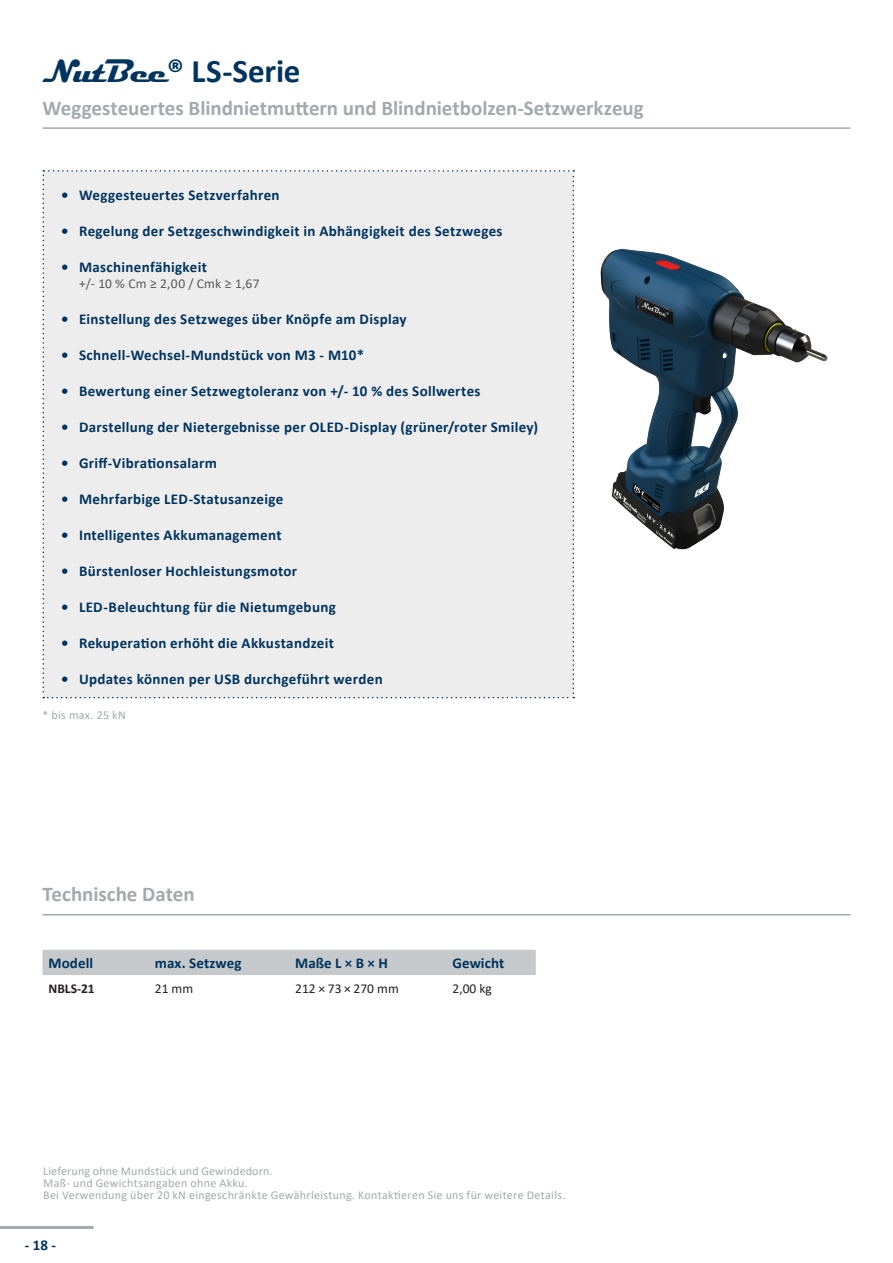
<style>
.page{position:relative;width:893px;height:1263px;background:#fff}
.page>*{position:absolute;margin:0;border:0;box-sizing:border-box;transform-origin:0 0}
.t1{font:700 33px "Calibri";letter-spacing:-.005em;color:#00345e}
.t2{font:700 21px "Calibri";letter-spacing:-.005em;color:#a3a9ad}
.t3{font:700 15px "Calibri";letter-spacing:.02em;color:#00345e}
.t4{font:13.5px "Calibri";letter-spacing:.02em;color:#57585a}
.t5{font:13.5px "Calibri";color:#231f20}
.t6{font:700 13.5px "Calibri";color:#231f20}
.t7{font:12px/12px "Calibri";letter-spacing:.025em;color:#a3a9ad}
.s1{font-family:"Magneto"}
</style>
<div class="page">
<hr style="left:0;top:1226px;width:94px;height:3px;background:#a3a9ad">
<div style="left:43px;top:170px;width:531px;height:528px;background:#eeedee"></div>
<hr style="left:43px;top:127px;width:807px;height:2px;background:#a3a9ad">
<hr style="left:43px;top:914px;width:807px;height:1px;background:#a3a9ad">
<div style="left:43px;top:950px;width:493px;height:25px;background:#c5c9cb"></div>
<img style="left:600px;top:248px;width:228px;height:302px">
<h1 class="t1" style="left:43px;top:47px;width:260px"><span class="s1">NutBee</span>® LS-Serie</h1>
<h2 class="t2" style="left:43px;top:93px;width:603px">Weggesteuertes Blindnietmuttern und Blindnietbolzen-Setzwerkzeug</h2>
<p class="t3" style="left:61px;top:184px;width:220px">• Weggesteuertes Setzverfahren</p>
<p class="t3" style="left:61px;top:220px;width:443px">• Regelung der Setzgeschwindigkeit in Abhängigkeit des Setzweges</p>
<p class="t3" style="left:61px;top:256px;width:147px">• Maschinenfähigkeit</p>
<p class="t4" style="left:79px;top:274px;width:182px">+/- 10 % Cm ≥ 2,00 / Cmk ≥ 1,67</p>
<p class="t3" style="left:61px;top:308px;width:347px">• Einstellung des Setzweges über Knöpfe am Display</p>
<p class="t3" style="left:61px;top:344px;width:305px">• Schnell-Wechsel-Mundstück von M3 - M10*</p>
<p class="t3" style="left:61px;top:380px;width:421px">• Bewertung einer Setzwegtoleranz von +/- 10 % des Sollwertes</p>
<p class="t3" style="left:61px;top:416px;width:479px">• Darstellung der Nietergebnisse per OLED-Display (grüner/roter Smiley)</p>
<p class="t3" style="left:61px;top:452px;width:157px">• Griff-Vibrationsalarm</p>
<p class="t3" style="left:61px;top:488px;width:224px">• Mehrfarbige LED-Statusanzeige</p>
<p class="t3" style="left:61px;top:524px;width:222px">• Intelligentes Akkumanagement</p>
<p class="t3" style="left:61px;top:560px;width:238px">• Bürstenloser Hochleistungsmotor</p>
<p class="t3" style="left:61px;top:596px;width:276px">• LED-Beleuchtung für die Nietumgebung</p>
<p class="t3" style="left:61px;top:632px;width:274px">• Rekuperation erhöht die Akkustandzeit</p>
<p class="t3" style="left:61px;top:668px;width:323px">• Updates können per USB durchgeführt werden</p>
<p class="t7" style="left:43px;top:709px;width:85px">* bis max. 25 kN</p>
<h2 class="t2" style="left:43px;top:879px;width:154px">Technische Daten</h2>
<p class="t3" style="left:49px;top:952px;width:46px">Modell</p>
<p class="t3" style="left:155px;top:952px;width:88px">max. Setzweg</p>
<p class="t3" style="left:295px;top:952px;width:94px">MaßeL×B×H</p>
<p class="t3" style="left:452px;top:952px;width:53px">Gewicht</p>
<p class="t6" style="left:49px;top:979px;width:48px">NBLS-21</p>
<p class="t5" style="left:155px;top:979px;width:40px">21 mm</p>
<p class="t5" style="left:295px;top:979px;width:105px">212 × 73 × 270 mm</p>
<p class="t5" style="left:452px;top:979px;width:41px">2,00 kg</p>
<p class="t7" style="left:43px;top:1165px;width:524px">Lieferung ohne Mundstück und Gewindedorn.<br>Maß- und Gewichtsangaben ohne Akku.<br>Bei Verwendung über 20 kN eingeschränkte Gewährleistung. Kontaktieren Sie uns für weitere Details.</p>
<p class="t3" style="left:25px;top:1235px;width:33px">- 18 -</p>
</div>
